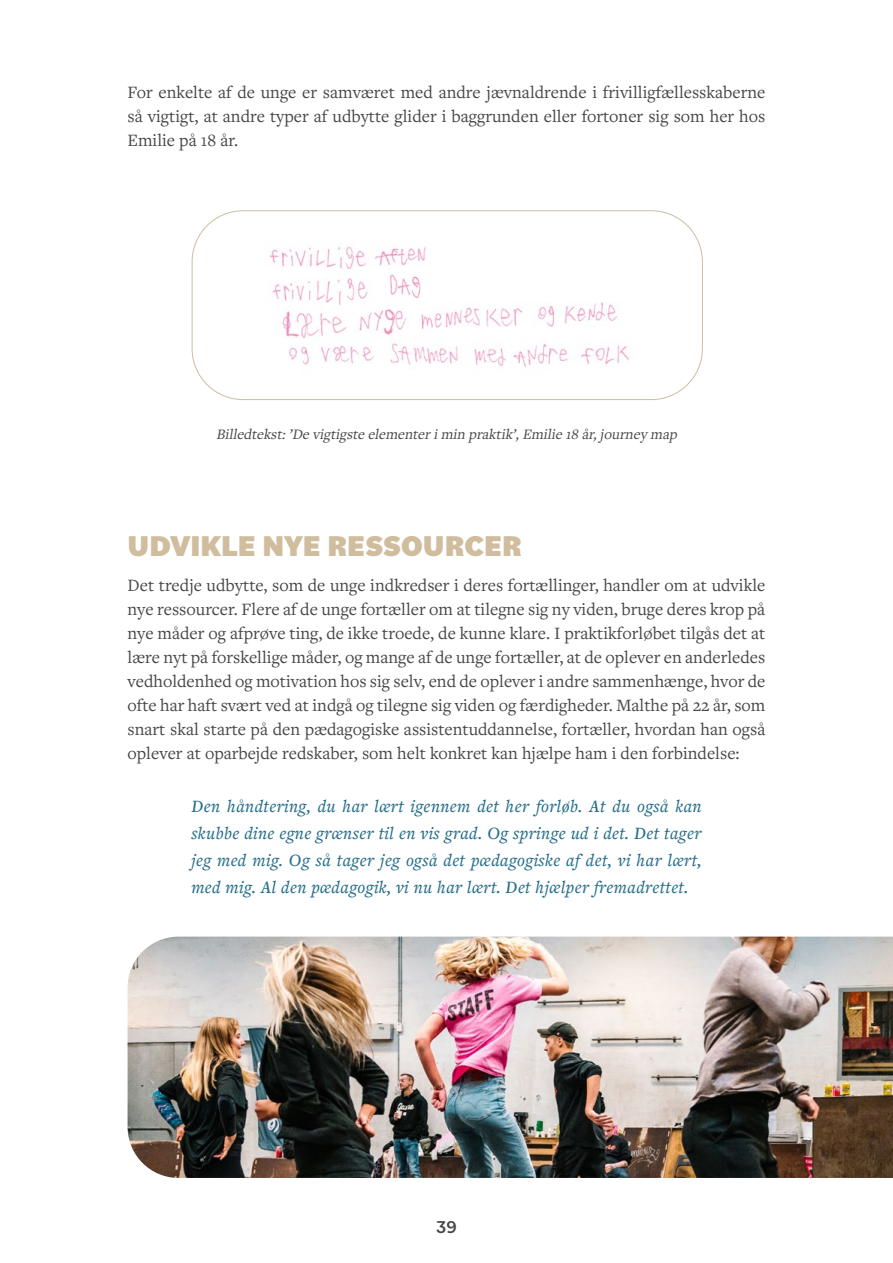
<style>
.page{position:relative;width:893px;height:1263px;background:#fff}
.page>*{position:absolute;margin:0;border:0;box-sizing:border-box;transform-origin:0 0}
.t1{font:900 30px "Bilo";color:#cfbd9e}
.t2{font:18px/24px "Freight Text Pro";color:#474647;text-align:justify}
.t3{font:italic 500 18px/27px "Freight Text Pro";letter-spacing:.02em;color:#256e89;text-align:justify}
.t4{font:500 18px "Bilo";color:#474647}
.t5{font:italic 15px "Freight Text Pro";color:#474647}
</style>
<div class="page">
<div style="left:192px;top:210px;width:511px;height:190px;border:1px solid #cfbd9e;border-radius:51px"></div>
<img style="left:270px;top:246px;width:359px;height:121px">
<img style="left:128px;top:936px;width:765px;height:242px">
<p class="t2" style="left:128px;top:79px;width:639px">For enkelte af de unge er samværet med andre jævnaldrende i frivilligfællesskaberne så vigtigt, at andre typer af udbytte glider i baggrunden eller fortoner sig som her hos Emilie på 18 år.</p>
<p class="t5" style="left:216px;top:424px;width:466px">Billedtekst:’De vigtigste elementerimin praktik’,Emilie 18 år,j ourney map</p>
<h1 class="t1" style="left:128px;top:525px;width:396px">UDVIKLE NYE RESSOURCER</h1>
<p class="t2" style="left:128px;top:572px;width:639px">Det tredje udbytte, som de unge indkredser i deres fortællinger, handler om at udvikle nye ressourcer. Flere af de unge fortæller om at tilegne sig ny viden, bruge deres krop på nye måder og afprøve ting, de ikke troede, de kunne klare. I praktikforløbet tilgås det at lære nyt på forskellige måder, og mange af de unge fortæller, at de oplever en anderledes vedholdenhed og motivation hos sig selv, end de oplever i andre sammenhænge, hvor de ofte har haft svært ved at indgå og tilegne sig viden og færdigheder. Malthe på 22 år, som snart skal starte på den pædagogiske assistentuddannelse, fortæller, hvordan han også oplever at oparbejde redskaber, som helt konkret kan hjælpe ham i den forbindelse:</p>
<p class="t3" style="left:191px;top:792px;width:512px">Den håndtering, du har lært igennem det her forløb. At du også kan skubbe dine egne grænser til en vis grad. Og springe ud i det. Det tager jeg med mig. Og så tager jeg også det pædagogiske af det, vi har lært, med mig. Al den pædagogik, vi nu har lært. Det hjælper fremadrettet.</p>
<p class="t4" style="left:436px;top:1214px;width:22px">39</p>
</div>
